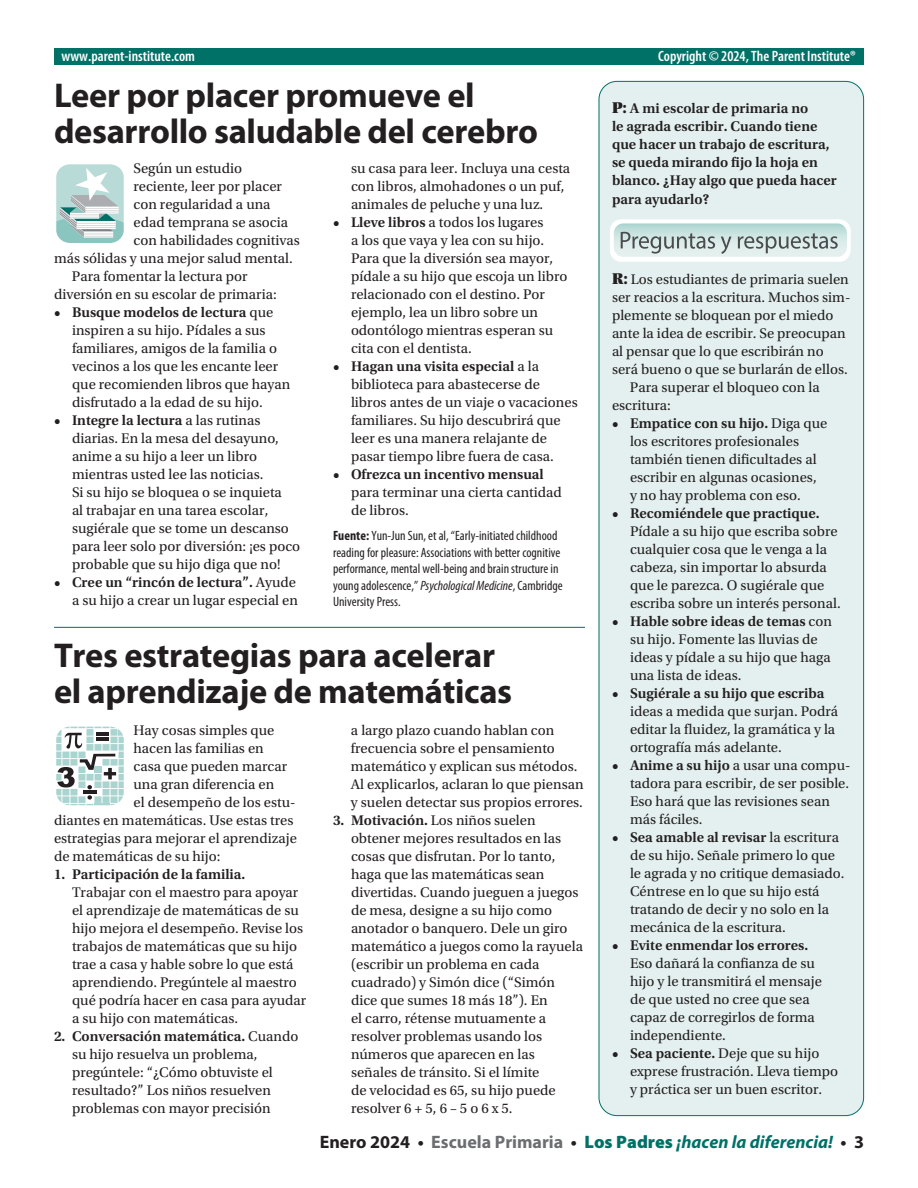
<style>
.page{position:relative;width:918px;height:1188px;background:#fff}
.page>*{position:absolute;margin:0;border:0;box-sizing:border-box;transform-origin:0 0}
.t1{font:700 34.5px/36px "Myriad Pro";letter-spacing:-.01em;color:#231f20}
.t2{font:italic 700 18px "Myriad Pro";color:#007167}
.t3{font:600 condensed 15px "Myriad Pro";color:#fff}
.t4{font:14.7px/18px "Utopia Std";color:#231f20}
.t5{font:600 14.7px/18px "Utopia Std";color:#231f20}
.t6{font:condensed 13.5px/16.5px "Myriad Pro";color:#231f20}
.s1{font-family:"Utopia Std Black Headline";font-weight:400;font-size:16.5px}
.s2{font-weight:600}
.s3{font-weight:700}
.s4{font-style:italic}
.s5{font-family:"Utopia Std Black Headline";font-size:16.5px}
.s6{font-style:normal;color:#231f20}
.s7{font-style:normal;color:#6c6d70}
.s8{font-weight:900;font-style:normal}
</style>
<div class="page">
<div style="left:599px;top:81px;width:265px;height:1035px;background:#e4f0ef;border-radius:18px"></div>
<div style="left:54px;top:49px;width:810px;height:16px;background:#007167"></div>
<svg style="left:610px;top:219px;width:241px;height:43px"></svg>
<svg style="left:56px;top:726px;width:68px;height:80px"></svg>
<svg style="left:56px;top:164px;width:68px;height:79px"></svg>
<hr style="left:54px;top:627px;width:531px;height:1px;background:#007167">
<p class="t3" style="left:62px;top:46px;width:135px">www.parent-institute.com</p>
<p class="t3" style="left:658px;top:46px;width:199px">Copyright © 2024, The Parent Institute®</p>
<h1 class="t1" style="left:54px;top:76px;width:486px">Leer por placer promueve el desarrollo saludable del cerebro</h1>
<p class="t5" style="left:612px;top:99px;width:226px"><span class="s1">P:</span> A mi escolar de primaria no<br>le agrada escribir. Cuando tiene que hacer un trabajo de escritura, se queda mirando fijo la hoja en blanco. ¿Hay algo que pueda hacer</p>
<p class="t5" style="left:612px;top:191px;width:99px">para ayudarlo?</p>
<p class="t4" style="left:134px;top:159px;width:110px">Según un estudio</p>
<p class="t4" style="left:134px;top:177px;width:150px">reciente, leer por placer</p>
<p class="t4" style="left:134px;top:195px;width:139px">con regularidad a una</p>
<p class="t4" style="left:134px;top:213px;width:156px">edad temprana se asocia</p>
<p class="t4" style="left:134px;top:231px;width:168px">con habilidades cognitivas</p>
<p class="t4" style="left:54px;top:249px;width:240px">más sólidas y una mejor salud mental.</p>
<p class="t4" style="left:72px;top:267px;width:177px">Para fomentar la lectura por</p>
<p class="t4" style="left:54px;top:285px;width:224px">diversión en su escolar de primaria:</p>
<p class="t4" style="left:72px;top:303px;width:220px;text-indent:-18px"><span class="s2">• Busque modelos de lectura</span> que inspiren a su hijo. Pídales a sus familiares, amigos de la familia o vecinos a los que les encante leer que recomienden libros que hayan disfrutado a la edad de su hijo.</p>
<p class="t4" style="left:72px;top:411px;width:230px;text-indent:-18px"><span class="s2">• Integre la lectura</span> a las rutinas diarias. En la mesa del desayuno, anime a su hijo a leer un libro mientras usted lee las noticias.<br>Si su hijo se bloquea o se inquieta<br>al trabajar en una tarea escolar, sugiérale que se tome un descanso para leer solo por diversión: ¡es poco probable que su hijo diga que no!</p>
<p class="t4" style="left:54px;top:573px;width:246px;text-align:right"><span class="s2">• Cree un “rincón de lectura”.</span> Ayude a su hijo a crear un lugar especial en</p>
<p class="t4" style="left:351px;top:159px;width:221px">su casa para leer. Incluya una cesta con libros, almohadones o un puf, animales de peluche y una luz.</p>
<p class="t4" style="left:351px;top:213px;width:218px;text-indent:-18px"><span class="s2">• Lleve libros</span> a todos los lugares<br>a los que vaya y lea con su hijo.<br>Para que la diversión sea mayor, pídale a su hijo que escoja un libro relacionado con el destino. Por ejemplo, lea un libro sobre un odontólogo mientras esperan su cita con el dentista.</p>
<p class="t4" style="left:351px;top:357px;width:228px;text-indent:-18px"><span class="s2">• Hagan una visita especial</span> a la biblioteca para abastecerse de libros antes de un viaje o vacaciones familiares. Su hijo descubrirá que leer es una manera relajante de pasar tiempo libre fuera de casa.</p>
<p class="t5" style="left:333px;top:465px;width:212px">• Ofrezca un incentivo mensual</p>
<p class="t4" style="left:351px;top:483px;width:212px">para terminar una cierta cantidad de libros.</p>
<p class="t6" style="left:333px;top:528px;width:231px"><span class="s3">Fuente:</span> Yun-Jun Sun, et al, “Early-initiated childhood reading for pleasure: Associations with better cognitive performance, mental well-being and brain structure in young adolescence,” <span class="s4">Psychological Medicine</span>, Cambridge University Press.</p>
<p class="t4" style="left:612px;top:270px;width:238px"><span class="s5">R:</span> Los estudiantes de primaria suelen</p>
<p class="t4" style="left:612px;top:288px;width:240px">ser reacios a la escritura. Muchos sim-</p>
<p class="t4" style="left:612px;top:306px;width:223px">plemente se bloquean por el miedo</p>
<p class="t4" style="left:612px;top:324px;width:235px">ante la idea de escribir. Se preocupan</p>
<p class="t4" style="left:612px;top:342px;width:213px">al pensar que lo que escribirán no</p>
<p class="t4" style="left:612px;top:360px;width:237px">será bueno o que se burlarán de ellos.</p>
<p class="t4" style="left:630px;top:378px;width:191px">Para superar el bloqueo con la</p>
<p class="t4" style="left:612px;top:396px;width:60px">escritura:</p>
<p class="t4" style="left:630px;top:414px;width:199px;text-indent:-18px"><span class="s2">• Empatice con su hijo.</span> Diga que los escritores profesionales también tienen dificultades al escribir en algunas ocasiones,<br>y no hay problema con eso.</p>
<p class="t5" style="left:612px;top:504px;width:209px">• Recomiéndele que practique.</p>
<p class="t4" style="left:630px;top:522px;width:212px">Pídale a su hijo que escriba sobre cualquier cosa que le venga a la cabeza, sin importar lo absurda que le parezca. O sugiérale que escriba sobre un interés personal.</p>
<p class="t4" style="left:630px;top:612px;width:204px;text-indent:-18px"><span class="s2">• Hable sobre ideas de temas</span> con su hijo. Fomente las lluvias de ideas y pídale a su hijo que haga una lista de ideas.</p>
<p class="t5" style="left:612px;top:684px;width:214px">• Sugiérale a su hijo que escriba</p>
<p class="t4" style="left:630px;top:702px;width:210px">ideas a medida que surjan. Podrá editar la fluidez, la gramática y la ortografía más adelante.</p>
<p class="t4" style="left:630px;top:756px;width:222px;text-indent:-18px"><span class="s2">• Anime a su hijo</span> a usar una compu&shy;tadora para escribir, de ser posible.<br>Eso hará que las revisiones sean más fáciles.</p>
<p class="t4" style="left:630px;top:828px;width:216px;text-indent:-18px"><span class="s2">• Sea amable al revisar</span> la escritura de su hijo. Señale primero lo que le agrada y no critique demasiado.<br>Céntrese en lo que su hijo está tratando de decir y no solo en la mecánica de la escritura.</p>
<p class="t5" style="left:612px;top:936px;width:198px">• Evite enmendar los errores.</p>
<p class="t4" style="left:630px;top:954px;width:193px">Eso dañará la confianza de su hijo y le transmitirá el mensaje de que usted no cree que sea capaz de corregirlos de forma independiente.</p>
<p class="t4" style="left:630px;top:1044px;width:210px;text-indent:-18px"><span class="s2">• Sea paciente.</span> Deje que su hijo exprese frustración. Lleva tiempo y práctica ser un buen escritor.</p>
<h1 class="t1" style="left:54px;top:637px;width:460px">Tres estrategias para acelerar el aprendizaje de matemáticas</h1>
<p class="t4" style="left:351px;top:722px;width:234px">a largo plazo cuando hablan con frecuencia sobre el pensamiento matemático y explican sus métodos.<br>Al explicarlos, aclaran lo que piensan y suelen detectar sus propios errores.</p>
<p class="t4" style="left:351px;top:812px;width:234px;text-indent:-18px"><span class="s2">3. Motivación.</span> Los niños suelen obtener mejores resultados en las cosas que disfrutan. Por lo tanto, haga que las matemáticas sean divertidas. Cuando jueguen a juegos de mesa, designe a su hijo como anotador o banquero. Dele un giro matemático a juegos como la rayuela (escribir un problema en cada cuadrado) y Simón dice (“Simón dice que sumes 18 más 18”). En<br>el carro, rétense mutuamente a resolver problemas usando los números que aparecen en las señales de tránsito. Si el límite<br>de velocidad es 65, su hijo puede resolver 6 + 5, 6 – 5 o 6 x 5.</p>
<p class="t4" style="left:134px;top:722px;width:142px">Hay cosas simples que</p>
<p class="t4" style="left:134px;top:740px;width:132px">hacen las familias en</p>
<p class="t4" style="left:134px;top:758px;width:155px">casa que pueden marcar</p>
<p class="t4" style="left:134px;top:776px;width:142px">una gran diferencia en</p>
<p class="t4" style="left:134px;top:794px;width:164px">el desempeño de los estu-</p>
<p class="t4" style="left:54px;top:812px;width:241px">diantes en matemáticas. Use estas tres</p>
<p class="t4" style="left:54px;top:830px;width:245px">estrategias para mejorar el aprendizaje</p>
<p class="t4" style="left:54px;top:848px;width:168px">de matemáticas de su hijo:</p>
<p class="t5" style="left:54px;top:866px;width:193px">1. Participación de la familia.</p>
<p class="t4" style="left:72px;top:884px;width:236px">Trabajar con el maestro para apoyar el aprendizaje de matemáticas de su hijo mejora el desempeño. Revise los trabajos de matemáticas que su hijo trae a casa y hable sobre lo que está aprendiendo. Pregúntele al maestro qué podría hacer en casa para ayudar a su hijo con matemáticas.</p>
<p class="t4" style="left:72px;top:1028px;width:228px;text-indent:-18px"><span class="s2">2. Conversación matemática.</span> Cuando su hijo resuelva un problema, pregúntele: “¿Cómo obtuviste el resultado?” Los niños resuelven problemas con mayor precisión</p>
<p class="t2" style="left:320px;top:1130px;width:546px"><span class="s6">Enero 2024 •</span> <span class="s7">Escuela Primaria</span> <span class="s6">•</span> <span class="s8">Los Padres</span> ¡hacen la diferencia! <span class="s6">• 3</span></p>
</div>
